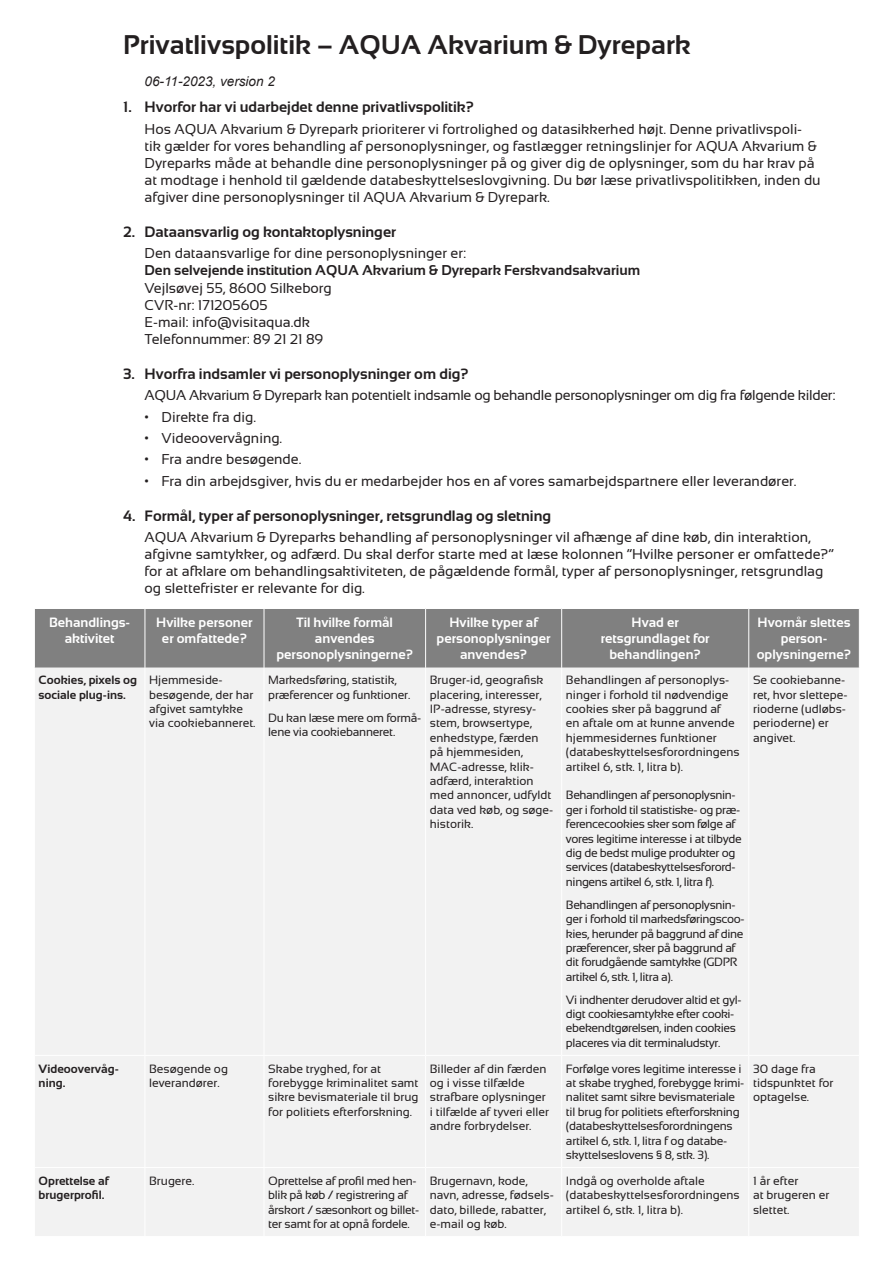
<style>
.page{position:relative;width:893px;height:1263px;background:#fff}
.page>*{position:absolute;margin:0;border:0;box-sizing:border-box;transform-origin:0 0}
.t1{font:700 27px "Sansation";color:#231f20}
.t2{font:700 15px "Sansation";color:#231f20}
.Brød{font:14.25px/17.1px "Sansation";color:#231f20}
.Brød-2{font:14.25px "Sansation";letter-spacing:-.02em;color:#231f20}
.Tabel_Rubrik{font:700 13.5px/16.2px "Sansation";color:#fff;text-align:center}
.Brød-3{font:italic 13.5px "Arial";color:#231f20}
.Tabel_Brød{font:12px/14.4px "Sansation";color:#231f20}
.Tabel_Brød-2{font:12px/14.4px "Sansation";letter-spacing:-.03em;color:#231f20}
.Tabel_Brød-3{font:12px/14.4px "Sansation";letter-spacing:-.02em;color:#231f20}
.Tabel_Brød-4{font:12px/14.4px "Sansation";letter-spacing:-.025em;color:#231f20}
.Tabel_Brød-5{font:700 12px/14.4px "Sansation";color:#231f20}
.s1{font-weight:700}
</style>
<div class="page">
<div style="left:35px;top:609px;width:824px;height:59px;background:#808080"></div>
<div style="left:35px;top:668px;width:824px;height:568px;background:#f2f2f2"></div>
<hr style="left:145px;top:609px;width:1px;height:59px;background:#fff">
<hr style="left:264px;top:609px;width:1px;height:59px;background:#fff">
<hr style="left:425px;top:609px;width:1px;height:59px;background:#fff">
<hr style="left:561px;top:609px;width:1px;height:59px;background:#fff">
<hr style="left:748px;top:609px;width:1px;height:59px;background:#fff">
<hr style="left:145px;top:668px;width:1px;height:387px;background:#fff">
<hr style="left:264px;top:668px;width:1px;height:387px;background:#fff">
<hr style="left:425px;top:668px;width:1px;height:387px;background:#fff">
<hr style="left:561px;top:668px;width:1px;height:387px;background:#fff">
<hr style="left:748px;top:668px;width:1px;height:387px;background:#fff">
<hr style="left:34px;top:1055px;width:111px;height:1px;background:#fff">
<hr style="left:145px;top:1055px;width:119px;height:1px;background:#fff">
<hr style="left:145px;top:1056px;width:1px;height:111px;background:#fff">
<hr style="left:264px;top:1055px;width:162px;height:1px;background:#fff">
<hr style="left:264px;top:1056px;width:1px;height:111px;background:#fff">
<hr style="left:426px;top:1055px;width:136px;height:1px;background:#fff">
<hr style="left:425px;top:1056px;width:1px;height:111px;background:#fff">
<hr style="left:562px;top:1055px;width:187px;height:1px;background:#fff">
<hr style="left:561px;top:1056px;width:1px;height:111px;background:#fff">
<hr style="left:749px;top:1055px;width:111px;height:1px;background:#fff">
<hr style="left:748px;top:1056px;width:1px;height:111px;background:#fff">
<hr style="left:34px;top:1167px;width:111px;height:1px;background:#fff">
<hr style="left:145px;top:1167px;width:119px;height:1px;background:#fff">
<hr style="left:145px;top:1168px;width:1px;height:68px;background:#fff">
<hr style="left:264px;top:1167px;width:162px;height:1px;background:#fff">
<hr style="left:264px;top:1168px;width:1px;height:68px;background:#fff">
<hr style="left:426px;top:1167px;width:136px;height:1px;background:#fff">
<hr style="left:425px;top:1168px;width:1px;height:68px;background:#fff">
<hr style="left:562px;top:1167px;width:187px;height:1px;background:#fff">
<hr style="left:561px;top:1168px;width:1px;height:68px;background:#fff">
<hr style="left:749px;top:1167px;width:111px;height:1px;background:#fff">
<hr style="left:748px;top:1168px;width:1px;height:68px;background:#fff">
<p class="t1" style="left:123px;top:29px;width:569px">Privatlivspolitik – AQUA Akvarium &amp; Dyrepark</p>
<p class="Brød-3" style="left:145px;top:72px;width:132px">06-11-2023, version 2</p>
<p class="t2" style="left:123px;top:99px;width:352px">1. Hvorfor har vi udarbejdet denne privatlivspolitik?</p>
<p class="Brød" style="left:145px;top:120px;width:678px">Hos AQUA Akvarium &amp; Dyrepark prioriterer vi fortrolighed og datasikkerhed højt. Denne privatlivspoli&shy;tik gælder for vores behandling af personoplysninger, og fastlægger retningslinjer for AQUA Akvarium &amp; Dyreparks måde at behandle dine personoplysninger på og giver dig de oplysninger, som du har krav på at modtage i henhold til gældende databeskyttelseslovgivning. Du bør læse privatlivspolitikken, inden du afgiver dine personoplysninger til AQUA Akvarium &amp; Dyrepark.</p>
<p class="t2" style="left:123px;top:223px;width:274px">2. Dataansvarlig og kontaktoplysninger</p>
<p class="Brød" style="left:145px;top:245px;width:497px">Den dataansvarlige for dine personoplysninger er:<br><span class="s1">Den selvejende institution AQUA Akvarium &amp; Dyrepark Ferskvandsakvarium </span>Vejlsøvej 55, 8600 Silkeborg<br>CVR-nr: 171205605<br>E-mail: info@visitaqua.dk<br>Telefonnummer: 89 21 21 89</p>
<p class="t2" style="left:123px;top:365px;width:347px">3. Hvorfra indsamler vi personoplysninger om dig?</p>
<p class="Brød-2" style="left:145px;top:387px;width:692px">AQUA Akvarium &amp; Dyrepark kan potentielt indsamle og behandle personoplysninger om dig fra følgende kilder:</p>
<p class="Brød" style="left:145px;top:408px;width:113px">• Direkte fra dig.</p>
<p class="Brød" style="left:145px;top:429px;width:139px">• Videoovervågning.</p>
<p class="Brød" style="left:145px;top:451px;width:158px">• Fra andre besøgende.</p>
<p class="Brød" style="left:145px;top:472px;width:653px">• Fra din arbejdsgiver, hvis du er medarbejder hos en af vores samarbejdspartnere eller leverandører.</p>
<p class="t2" style="left:123px;top:507px;width:429px">4. Formål, typer af personoplysninger, retsgrundlag og sletning</p>
<p class="Brød" style="left:145px;top:528px;width:691px">AQUA Akvarium &amp; Dyreparks behandling af personoplysninger vil afhænge af dine køb, din interaktion, afgivne samtykker, og adfærd. Du skal derfor starte med at læse kolonnen ”Hvilke personer er omfattede?” for at afklare om behandlingsaktiviteten, de pågældende formål, typer af personoplysninger, retsgrundlag og slettefrister er relevante for dig.</p>
<p class="Tabel_Rubrik" style="left:49px;top:614px;width:83px">Behandlings&shy;aktivitet</p>
<p class="Tabel_Rubrik" style="left:156px;top:614px;width:98px">Hvilke personer er omfattede?</p>
<p class="Tabel_Rubrik" style="left:276px;top:614px;width:138px">Til hvilke formål anvendes personoplysningerne?</p>
<p class="Tabel_Rubrik" style="left:437px;top:614px;width:115px">Hvilke typer af personoplysninger anvendes?</p>
<p class="Tabel_Rubrik" style="left:601px;top:614px;width:111px">Hvad er retsgrundlaget for behandlingen?</p>
<p class="Tabel_Rubrik" style="left:757px;top:614px;width:96px">Hvornår slettes person&shy;oplysningerne?</p>
<p class="Tabel_Brød-5" style="left:39px;top:673px;width:100px">Cookies, pixels og sociale plug-ins.</p>
<p class="Tabel_Brød" style="left:149px;top:673px;width:108px">Hjemmeside&shy;besøgende, der har afgivet samtykke via cookiebanneret.</p>
<p class="Tabel_Brød" style="left:268px;top:673px;width:144px">Markedsføring, statistik, præferencer og funktioner.</p>
<p class="Tabel_Brød" style="left:430px;top:673px;width:125px">Bruger-id, geografisk placering, interesser,<br>IP-adresse, styresy&shy;stem, browsertype, enhedstype, færden på hjemmesiden,<br>MAC-adresse, klik&shy;adfærd, interaktion med annoncer, udfyldt data ved køb, og søge&shy;historik.</p>
<p class="Tabel_Brød" style="left:566px;top:673px;width:175px">Behandlingen af personoplys&shy;ninger i forhold til nødvendige cookies sker på baggrund af<br>en aftale om at kunne anvende hjemmesidernes funktioner (databeskyttelsesforordningens artikel 6, stk. 1, litra b).</p>
<p class="Tabel_Brød" style="left:753px;top:673px;width:96px">Se cookiebanne&shy;ret, hvor slettepe&shy;rioderne (udløbs&shy;perioderne) er angivet.</p>
<p class="Tabel_Brød-3" style="left:268px;top:710px;width:155px">Du kan læse mere om formå&shy;lene via cookiebanneret.</p>
<p class="Tabel_Brød-2" style="left:566px;top:788px;width:177px">Behandlingen af personoplysnin&shy;ger i forhold til statistiske- og præ&shy;ferencecookies sker som følge af vores legitime interesse i at tilbyde dig de bedst mulige produkter og services (databeskyttelsesforord&shy;ningens artikel 6, stk. 1, litra f).</p>
<p class="Tabel_Brød-2" style="left:566px;top:897px;width:180px">Behandlingen af personoplysnin&shy;ger i forhold til markedsføringscoo&shy;kies, herunder på baggrund af dine præferencer, sker på baggrund af dit forudgående samtykke (GDPR artikel 6, stk. 1, litra a).</p>
<p class="Tabel_Brød-2" style="left:566px;top:992px;width:177px">Vi indhenter derudover altid et gyl&shy;digt cookiesamtykke efter cooki&shy;ebekendtgørelsen, inden cookies placeres via dit terminaludstyr.</p>
<p class="Tabel_Brød-5" style="left:39px;top:1061px;width:82px">Videoovervåg&shy;ning.</p>
<p class="Tabel_Brød" style="left:149px;top:1061px;width:80px">Besøgende og leverandører.</p>
<p class="Tabel_Brød" style="left:268px;top:1061px;width:152px">Skabe tryghed, for at forebygge kriminalitet samt sikre bevismateriale til brug for politiets efterforskning.</p>
<p class="Tabel_Brød" style="left:430px;top:1061px;width:121px">Billeder af din færden og i visse tilfælde strafbare oplysninger i tilfælde af tyveri eller andre forbrydelser.</p>
<p class="Tabel_Brød-3" style="left:566px;top:1061px;width:180px">Forfølge vores legitime interesse i at skabe tryghed, forebygge krimi&shy;nalitet samt sikre bevismateriale til brug for politiets efterforskning (databeskyttelsesforordningens artikel 6, stk. 1, litra f og databe&shy;skyttelseslovens § 8, stk. 3).</p>
<p class="Tabel_Brød" style="left:753px;top:1061px;width:82px">30 dage fra tidspunktet for optagelse.</p>
<p class="Tabel_Brød-5" style="left:39px;top:1173px;width:72px">Oprettelse af brugerprofil.</p>
<p class="Tabel_Brød" style="left:149px;top:1173px;width:47px">Brugere.</p>
<p class="Tabel_Brød-4" style="left:268px;top:1173px;width:152px">Oprettelse af profil med hen&shy;blik på køb / registrering af årskort / sæsonkort og billet&shy;ter samt for at opnå fordele.</p>
<p class="Tabel_Brød" style="left:430px;top:1173px;width:125px">Brugernavn, kode, navn, adresse, fødsels&shy;dato, billede, rabatter, e-mail og køb.</p>
<p class="Tabel_Brød" style="left:566px;top:1173px;width:175px">Indgå og overholde aftale (databeskyttelsesforordningens artikel 6, stk. 1, litra b).</p>
<p class="Tabel_Brød" style="left:753px;top:1173px;width:78px">1 år efter<br>at brugeren er slettet.</p>
</div>
